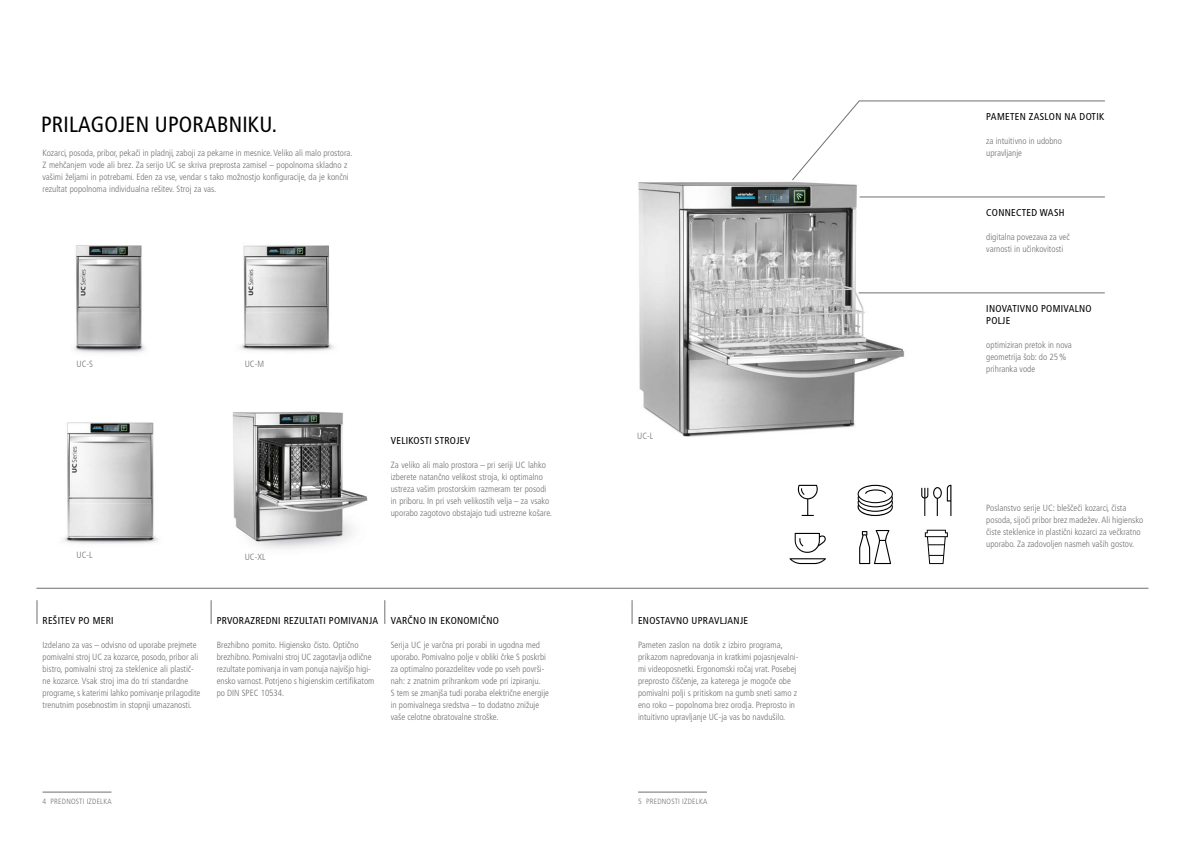
<style>
.page{position:relative;width:1191px;height:842px;background:#fff}
.page>*{position:absolute;margin:0;border:0;box-sizing:border-box;transform-origin:0 0}
.headline_2{font:condensed 22px "Frutiger LT Pro";letter-spacing:.01em;color:#000}
.t1{font:condensed 10px/12px "Frutiger LT Pro";letter-spacing:.03em;color:#000}
.copy_4{font:300 condensed 9px/12px "Frutiger LT Pro";color:#6f7070}
.footer_1{font:300 condensed 7.6px "Frutiger LT Pro";letter-spacing:.03em;color:#6f7070}
</style>
<div class="page">
<img style="left:638px;top:180px;width:296px;height:257px">
<svg style="left:211px;top:600px;width:1px;height:24px"></svg>
<svg style="left:37px;top:600px;width:1px;height:24px"></svg>
<hr style="left:36px;top:588px;width:1112px;height:1px;background:#6f7070">
<svg style="left:632px;top:600px;width:1px;height:24px"></svg>
<hr style="left:858px;top:293px;width:246px;height:1px;background:#6f7070">
<hr style="left:859px;top:197px;width:246px;height:1px;background:#6f7070">
<svg style="left:792px;top:101px;width:313px;height:79px"></svg>
<img style="left:63px;top:422px;width:95px;height:122px">
<img style="left:232px;top:411px;width:136px;height:138px">
<img style="left:74px;top:245px;width:71px;height:108px">
<img style="left:240px;top:245px;width:94px;height:106px">
<svg style="left:385px;top:600px;width:1px;height:24px"></svg>
<svg style="left:797px;top:485px;width:20px;height:31px"></svg>
<svg style="left:857px;top:485px;width:36px;height:31px"></svg>
<svg style="left:921px;top:485px;width:30px;height:31px"></svg>
<svg style="left:789px;top:533px;width:37px;height:31px"></svg>
<svg style="left:924px;top:530px;width:24px;height:34px"></svg>
<svg style="left:859px;top:530px;width:32px;height:34px"></svg>
<hr style="left:638px;top:792px;width:69px;height:1px;background:#6f7070">
<hr style="left:43px;top:792px;width:68px;height:1px;background:#6f7070">
<p class="headline_2" style="left:41px;top:111px;width:237px">PRILAGOJEN UPORABNIKU.</p>
<p class="copy_4" style="left:43px;top:147px;width:312px">Kozarci, posoda, pribor, pekači in pladnji, zaboji za pekarne in mesnice. Veliko ali malo prostora.<br>Z mehčanjem vode ali brez. Za serijo UC se skriva preprosta zamisel – popolnoma skladno z vašimi željami in potrebami. Eden za vse, vendar s tako možnostjo konfiguracije, da je končni rezultat popolnoma individualna rešitev. Stroj za vas.</p>
<p class="copy_4" style="left:77px;top:358px;width:18px">UC-S</p>
<p class="copy_4" style="left:245px;top:358px;width:21px">UC-M</p>
<p class="copy_4" style="left:77px;top:549px;width:18px">UC-L</p>
<p class="copy_4" style="left:245px;top:551px;width:22px">UC-XL</p>
<p class="t1" style="left:391px;top:435px;width:81px">VELIKOSTI STROJEV</p>
<p class="copy_4" style="left:391px;top:459px;width:163px">Za veliko ali malo prostora – pri seriji UC lahko izberete natančno velikost stroja, ki optimalno ustreza vašim prostorskim razmeram ter posodi in priboru. In pri vseh velikostih velja – za vsako uporabo zagotovo obstajajo tudi ustrezne košare.</p>
<p class="t1" style="left:43px;top:615px;width:73px">REŠITEV PO MERI</p>
<p class="copy_4" style="left:43px;top:639px;width:159px">Izdelano za vas – odvisno od uporabe prejmete pomivalni stroj UC za kozarce, posodo, pribor ali bistro, pomivalni stroj za steklenice ali plastič&shy;ne kozarce. Vsak stroj ima do tri standardne programe, s katerimi lahko pomivanje prilagodite trenutnim posebnostim in stopnji umazanosti.</p>
<p class="t1" style="left:217px;top:615px;width:163px">PRVORAZREDNI REZULTATI POMIVANJA</p>
<p class="copy_4" style="left:217px;top:639px;width:159px">Brezhibno pomito. Higiensko čisto. Optično brezhibno. Pomivalni stroj UC zagotavlja odlične rezultate pomivanja in vam ponuja najvišjo higi&shy;ensko varnost. Potrjeno s higienskim certifikatom po DIN SPEC 10534.</p>
<p class="t1" style="left:391px;top:615px;width:110px">VARČNO IN EKONOMIČNO</p>
<p class="copy_4" style="left:391px;top:639px;width:160px">Serija UC je varčna pri porabi in ugodna med uporabo. Pomivalno polje v obliki črke S poskrbi za optimalno porazdelitev vode po vseh površi&shy;nah: z znatnim prihrankom vode pri izpiranju.<br>S tem se zmanjša tudi poraba električne energije in pomivalnega sredstva – to dodatno znižuje vaše celotne obratovalne stroške.</p>
<p class="copy_4" style="left:637px;top:430px;width:18px">UC-L</p>
<p class="t1" style="left:638px;top:615px;width:112px">ENOSTAVNO UPRAVLJANJE</p>
<p class="copy_4" style="left:638px;top:639px;width:162px">Pameten zaslon na dotik z izbiro programa, prikazom napredovanja in kratkimi pojasnjevalni&shy;mi videoposnetki. Ergonomski ročaj vrat. Posebej preprosto čiščenje, za katerega je mogoče obe pomivalni polji s pritiskom na gumb sneti samo z eno roko – popolnoma brez orodja. Preprosto in intuitivno upravljanje UC-ja vas bo navdušilo.</p>
<p class="footer_1" style="left:43px;top:797px;width:71px">4 PREDNOSTI IZDELKA</p>
<p class="footer_1" style="left:638px;top:797px;width:71px">5 PREDNOSTI IZDELKA</p>
<p class="t1" style="left:986px;top:111px;width:119px">PAMETEN ZASLON NA DOTIK</p>
<p class="copy_4" style="left:986px;top:135px;width:77px">za intuitivno in udobno upravljanje</p>
<p class="t1" style="left:986px;top:207px;width:80px">CONNECTED WASH</p>
<p class="copy_4" style="left:986px;top:231px;width:85px">digitalna povezava za več varnosti in učinkovitosti</p>
<p class="t1" style="left:986px;top:303px;width:107px">INOVATIVNO POMIVALNO<br>POLJE</p>
<p class="copy_4" style="left:986px;top:339px;width:87px">optimiziran pretok in nova geometrija šob: do 25% prihranka vode</p>
<p class="copy_4" style="left:986px;top:502px;width:158px">Poslanstvo serije UC: bleščeči kozarci, čista posoda, sijoči pribor brez madežev. Ali higiensko čiste steklenice in plastični kozarci za večkratno uporabo. Za zadovoljen nasmeh vaših gostov.</p>
</div>
